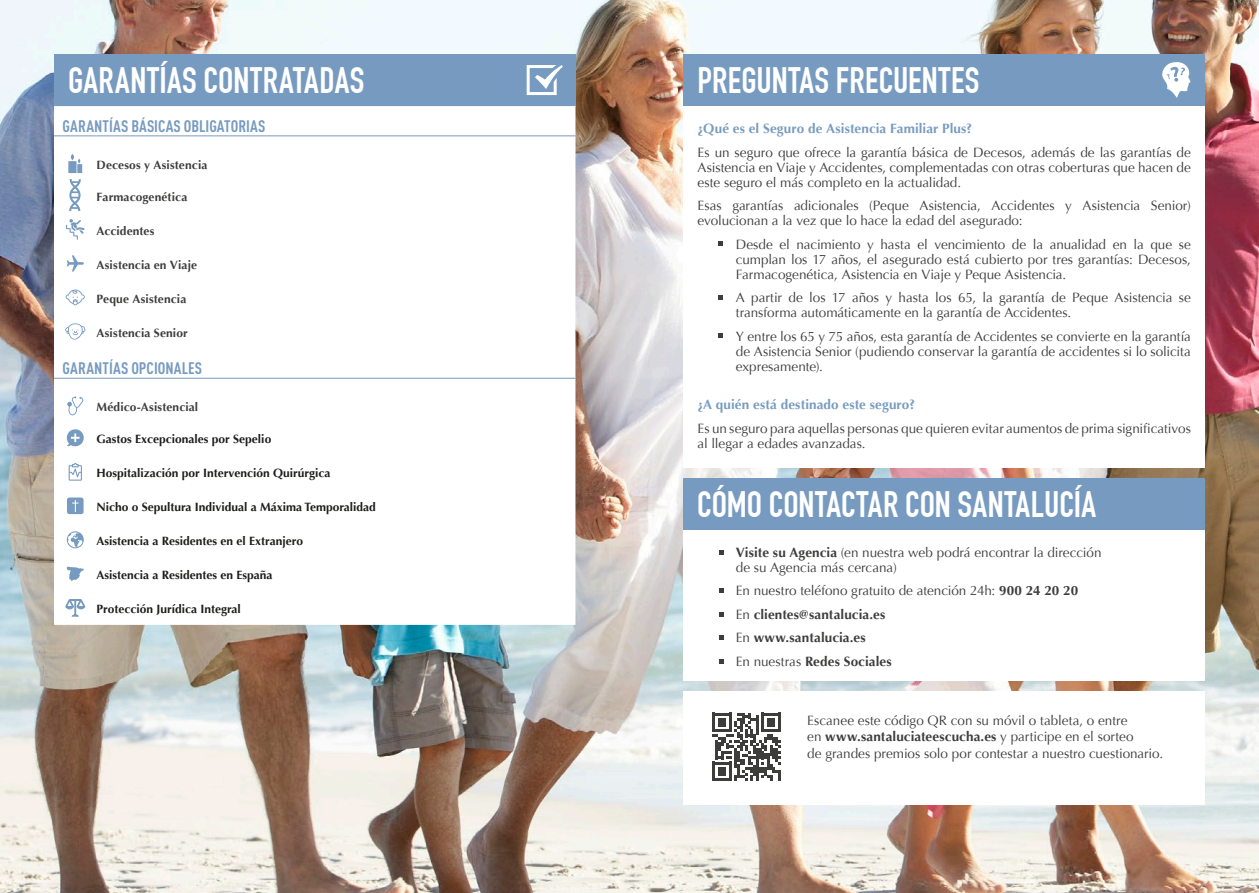
<style>
.page{position:relative;width:1259px;height:893px;background:#fff}
.page>*{position:absolute;margin:0;border:0;box-sizing:border-box;transform-origin:0 0}
.t1{font:700 36px "DIN Condensed";letter-spacing:.005em;color:#fff}
.t2{font:700 condensed 16.5px "DIN Pro";letter-spacing:.005em;color:#779bc0}
.t3{font:13.5px/15px "Optima";letter-spacing:-.005em;color:#3d3d3c}
.t4{font:700 13.5px/23.5px "Optima";letter-spacing:.005em;color:#3d3d3c}
.t5{font:700 13.5px "Optima";letter-spacing:.01em;color:#779bc0}
.t6{font:700 12px "Optima";color:#1d1d1b}
.t7{font:700 12px "Optima";letter-spacing:.01em;color:#3d3d3c}
.s1{font-weight:700}
.s2{font-weight:400}
</style>
<div class="page">
<img style="left:0;top:0;width:1259px;height:893px">
<div style="left:683px;top:54px;width:522px;height:52px;background:#779bc0"></div>
<div style="left:683px;top:106px;width:522px;height:362px;background:#fff"></div>
<svg style="left:719px;top:242px;width:4px;height:4px"></svg>
<svg style="left:719px;top:295px;width:4px;height:4px"></svg>
<svg style="left:719px;top:334px;width:4px;height:4px"></svg>
<svg style="left:1162px;top:62px;width:28px;height:36px"></svg>
<div style="left:54px;top:54px;width:521px;height:52px;background:#779bc0"></div>
<svg style="left:526px;top:65px;width:36px;height:30px"></svg>
<svg style="left:54px;top:106px;width:521px;height:519px"></svg>
<hr style="left:54px;top:135px;width:43px;height:1px;background:#779bc0">
<hr style="left:97px;top:135px;width:478px;height:1px;background:#779bc0">
<hr style="left:54px;top:378px;width:43px;height:1px;background:#779bc0">
<hr style="left:97px;top:378px;width:478px;height:1px;background:#779bc0">
<svg style="left:71px;top:154px;width:11px;height:19px"></svg>
<div style="left:68px;top:161px;width:9px;height:12px;background:#779bc0"></div>
<svg style="left:66px;top:219px;width:19px;height:21px"></svg>
<svg style="left:67px;top:255px;width:17px;height:16px"></svg>
<svg style="left:66px;top:290px;width:19px;height:15px"></svg>
<svg style="left:65px;top:323px;width:21px;height:17px"></svg>
<svg style="left:67px;top:396px;width:16px;height:20px"></svg>
<svg style="left:66px;top:428px;width:19px;height:19px"></svg>
<svg style="left:69px;top:463px;width:13px;height:18px"></svg>
<svg style="left:67px;top:497px;width:17px;height:17px"></svg>
<svg style="left:67px;top:531px;width:17px;height:17px"></svg>
<svg style="left:67px;top:567px;width:17px;height:14px"></svg>
<svg style="left:66px;top:599px;width:19px;height:17px"></svg>
<div style="left:683px;top:691px;width:522px;height:114px;background:#fff"></div>
<svg style="left:712px;top:713px;width:68px;height:68px"></svg>
<div style="left:683px;top:478px;width:522px;height:52px;background:#779bc0"></div>
<div style="left:683px;top:530px;width:522px;height:151px;background:#fff"></div>
<svg style="left:719px;top:550px;width:4px;height:4px"></svg>
<svg style="left:719px;top:589px;width:4px;height:4px"></svg>
<svg style="left:719px;top:612px;width:4px;height:4px"></svg>
<svg style="left:719px;top:636px;width:4px;height:4px"></svg>
<svg style="left:719px;top:659px;width:4px;height:4px"></svg>
<svg style="left:69px;top:179px;width:12px;height:32px"></svg>
<h1 class="t1" style="left:68px;top:59px;width:298px">GARANTÍAS CONTRATADAS</h1>
<p class="t2" style="left:63px;top:113px;width:204px">GARANTÍAS BÁSICAS OBLIGATORIAS</p>
<p class="t7" style="left:97px;top:158px;width:112px">Decesos y Asistencia</p>
<p class="t7" style="left:97px;top:190px;width:92px">Farmacogenética</p>
<p class="t7" style="left:97px;top:224px;width:59px">Accidentes</p>
<p class="t7" style="left:97px;top:258px;width:102px">Asistencia en Viaje</p>
<p class="t7" style="left:97px;top:292px;width:91px">Peque Asistencia</p>
<p class="t7" style="left:97px;top:326px;width:93px">Asistencia Senior</p>
<p class="t2" style="left:63px;top:356px;width:141px">GARANTÍAS OPCIONALES</p>
<p class="t7" style="left:97px;top:400px;width:103px">Médico-Asistencial</p>
<p class="t6" style="left:97px;top:432px;width:176px">Gastos Excepcionales por Sepelio</p>
<p class="t6" style="left:97px;top:466px;width:235px">Hospitalización por Intervención Quirúrgica</p>
<p class="t6" style="left:97px;top:500px;width:281px">Nicho o Sepultura Individual a Máxima Temporalidad</p>
<p class="t6" style="left:97px;top:534px;width:208px">Asistencia a Residentes en el Extranjero</p>
<p class="t6" style="left:97px;top:568px;width:178px">Asistencia a Residentes en España</p>
<p class="t6" style="left:97px;top:602px;width:146px">Protección Jurídica Integral</p>
<h1 class="t1" style="left:697px;top:59px;width:283px">PREGUNTAS FRECUENTES</h1>
<p class="t5" style="left:697px;top:121px;width:276px">¿Qué es el Seguro de Asistencia Familiar Plus?</p>
<p class="t3" style="left:697px;top:145px;width:495px;text-align:justify">Es un seguro que ofrece la garantía básica de Decesos, además de las garantías de Asistencia en Viaje y Accidentes, complementadas con otras coberturas que hacen de este seguro el más completo en la actualidad.</p>
<p class="t3" style="left:697px;top:199px;width:495px">Esas garantías adicionales (Peque Asistencia, Accidentes y Asistencia Senior) evolucionan a la vez que lo hace la edad del asegurado:</p>
<p class="t3" style="left:736px;top:237px;width:456px;text-align:justify">Desde el nacimiento y hasta el vencimiento de la anualidad en la que se cumplan los 17 años, el asegurado está cubierto por tres garantías: Decesos, Farmacogenética, Asistencia en Viaje y Peque Asistencia.</p>
<p class="t3" style="left:736px;top:291px;width:456px">A partir de los 17 años y hasta los 65, la garantía de Peque Asistencia se transforma automáticamente en la garantía de Accidentes.</p>
<p class="t3" style="left:736px;top:329px;width:456px;text-align:justify">Y entre los 65 y 75 años, esta garantía de Accidentes se convierte en la garantía de Asistencia Senior (pudiendo conservar la garantía de accidentes si lo solicita expresamente).</p>
<p class="t5" style="left:697px;top:397px;width:219px">¿A quién está destinado este seguro?</p>
<p class="t3" style="left:697px;top:421px;width:495px">Es un seguro para aquellas personas que quieren evitar aumentos de prima significativos al llegar a edades avanzadas.</p>
<h1 class="t1" style="left:697px;top:483px;width:401px">CÓMO CONTACTAR CON SANTALUCÍA</h1>
<p class="t3" style="left:736px;top:545px;width:367px"><span class="s1">Visite su Agencia</span> (en nuestra web podrá encontrar la dirección de su Agencia más cercana)</p>
<p class="t4" style="left:736px;top:579px;width:344px"><span class="s2">En nuestro teléfono gratuito de atención 24h:</span> 900 24 20 20<br><span class="s2">En</span> clientes@santalucia.es<br><span class="s2">En</span> www.santalucia.es<br><span class="s2">En nuestras</span> Redes Sociales</p>
<p class="t3" style="left:807px;top:713px;width:357px;line-height:16.2px">Escanee este código QR con su móvil o tableta, o entre<br>en <span class="s1">www.santaluciateescucha.es</span> y participe en el sorteo<br>de grandes premios solo por contestar a nuestro cuestionario.</p>
</div>
